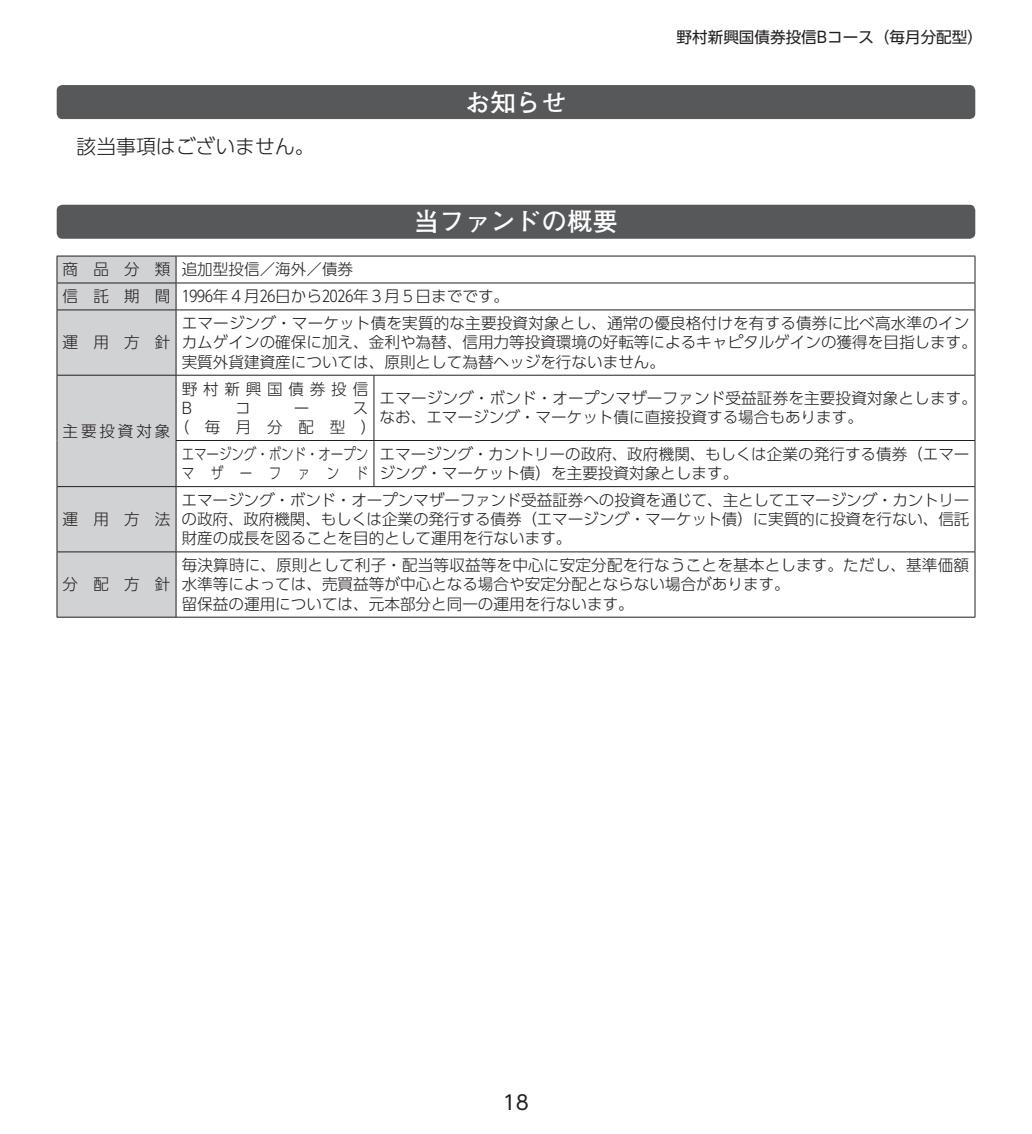
<style>
.page{position:relative;width:1032px;height:1134px;background:#fff}
.page>*{position:absolute;margin:0;border:0;box-sizing:border-box;transform-origin:0 0}
.t1{font:25.6px "Futo Go B101 Pro Bold 90 pv RKSJ H";color:#fff}
.t2{font:19.8px "UD Shin Go Pro Light 90 pv RKSJ H";color:#231f20}
.t3{font:19.8px "UD Shin Go Pro Regular 90 pv RKSJ H";color:#231f20}
.t4{font:15.6px/19.2px "UD Shin Go Pro Light 90 pv RKSJ H";color:#231f20}
.t5{font:15.6px/19.2px "UD Shin Go Pro Light 90 pv RKSJ H";color:#231f20;scale:.8 1}
.t6{font:15.6px "UD Shin Go Pro";color:#231f20}
.t7{font:15.6px/19.2px "UD Shin Go Pro Light 90 pv RKSJ H";letter-spacing:.37em;color:#231f20}
</style>
<div class="page">
<hr style="left:176px;top:256px;width:198px;height:1px;background:#231f20">
<hr style="left:374px;top:256px;width:601px;height:1px;background:#231f20">
<hr style="left:176px;top:283px;width:198px;height:1px;background:#231f20">
<div style="left:57px;top:256px;width:120px;height:361px;background:#d1d2d4"></div>
<hr style="left:374px;top:283px;width:601px;height:1px;background:#231f20">
<svg style="left:974px;top:256px;width:1px;height:54px"></svg>
<hr style="left:57px;top:310px;width:119px;height:1px;background:#231f20">
<hr style="left:57px;top:310px;width:1px;height:65px;background:#231f20">
<hr style="left:176px;top:310px;width:198px;height:1px;background:#231f20">
<hr style="left:176px;top:310px;width:1px;height:65px;background:#231f20">
<hr style="left:374px;top:310px;width:601px;height:1px;background:#231f20">
<hr style="left:974px;top:310px;width:1px;height:65px;background:#231f20">
<hr style="left:57px;top:375px;width:119px;height:1px;background:#231f20">
<hr style="left:57px;top:375px;width:1px;height:65px;background:#231f20">
<hr style="left:57px;top:440px;width:1px;height:46px;background:#231f20">
<hr style="left:176px;top:375px;width:198px;height:1px;background:#231f20">
<hr style="left:176px;top:375px;width:1px;height:65px;background:#231f20">
<hr style="left:374px;top:375px;width:601px;height:1px;background:#231f20">
<hr style="left:374px;top:375px;width:1px;height:65px;background:#231f20">
<hr style="left:974px;top:375px;width:1px;height:65px;background:#231f20">
<hr style="left:176px;top:440px;width:198px;height:1px;background:#231f20">
<hr style="left:176px;top:441px;width:1px;height:45px;background:#231f20">
<hr style="left:374px;top:440px;width:601px;height:1px;background:#231f20">
<hr style="left:374px;top:441px;width:1px;height:45px;background:#231f20">
<hr style="left:974px;top:441px;width:1px;height:45px;background:#231f20">
<hr style="left:57px;top:486px;width:119px;height:1px;background:#231f20">
<hr style="left:57px;top:487px;width:1px;height:65px;background:#231f20">
<hr style="left:176px;top:486px;width:198px;height:1px;background:#231f20">
<hr style="left:176px;top:487px;width:1px;height:65px;background:#231f20">
<hr style="left:374px;top:486px;width:601px;height:1px;background:#231f20">
<hr style="left:974px;top:487px;width:1px;height:65px;background:#231f20">
<hr style="left:57px;top:551px;width:119px;height:1px;background:#231f20">
<hr style="left:57px;top:552px;width:1px;height:65px;background:#231f20">
<hr style="left:176px;top:551px;width:198px;height:1px;background:#231f20">
<hr style="left:176px;top:552px;width:1px;height:65px;background:#231f20">
<hr style="left:374px;top:551px;width:601px;height:1px;background:#231f20">
<hr style="left:974px;top:552px;width:1px;height:65px;background:#231f20">
<hr style="left:57px;top:617px;width:918px;height:1px;background:#231f20">
<div style="left:57px;top:85px;width:918px;height:34px;background:#57585a;border-radius:6px"></div>
<div style="left:57px;top:205px;width:918px;height:34px;background:#57585a;border-radius:6px"></div>
<p class="t2" style="left:77px;top:130px;width:240px">該当事項はございません。</p>
<h1 class="t1" style="left:465px;top:82px;width:104px">お知らせ</h1>
<h1 class="t1" style="left:414px;top:201px;width:206px">当ファンドの概要</h1>
<p class="t6" style="left:676px;top:24px;width:308px">野村新興国債券投信Bコース（毎月分配型）</p>
<p class="t4" style="left:63px;top:255px;width:448px;line-height:27px">商 品 分 類 追加型投信／海外／債券<br>信 託 期 間 1996年４月26日から2026年３月５日までです。</p>
<p class="t4" style="left:63px;top:332px;width:109px">運用方針</p>
<p class="t4" style="left:182px;top:313px;width:797px">エマージング・マーケット債を実質的な主要投資対象とし、通常の優良格付けを有する債券に比べ高水準のインカムゲインの確保に加え、金利や為替、信用力等投資環境の好転等によるキャピタルゲインの獲得を目指します。実質外貨建資産については、原則として為替ヘッジを行ないません。</p>
<p class="t4" style="left:63px;top:421px;width:109px">主要投資対象</p>
<p class="t4" style="left:63px;top:509px;width:109px">運用方法</p>
<p class="t4" style="left:63px;top:574px;width:109px">分配方針</p>
<p class="t7" style="left:182px;top:378px;width:188px">野村新興国債券投信<br>B</p>
<p class="t4" style="left:174px;top:398px;width:204px;text-indent:179px">ス（毎月分配型）</p>
<p class="t4" style="left:235px;top:398px;width:17px">コ</p>
<p class="t4" style="left:294px;top:398px;width:17px">ー</p>
<p class="t4" style="left:380px;top:388px;width:599px">エマージング・ボンド・オープンマザーファンド受益証券を主要投資対象とします。なお、エマージング・マーケット債に直接投資する場合もあります。</p>
<p class="t5" style="left:182px;top:444px;width:235px">エマージング・ボンド・オープンマザーファンド</p>
<p class="t4" style="left:379px;top:444px;width:591px">エマージング・カントリーの政府、政府機関、もしくは企業の発行する債券（エマージング・マーケット債）を主要投資対象とします。</p>
<p class="t4" style="left:182px;top:490px;width:789px;text-align:justify">エマージング・ボンド・オープンマザーファンド受益証券への投資を通じて、主としてエマージング・カントリーの政府、政府機関、もしくは企業の発行する債券（エマージング・マーケット債）に実質的に投資を行ない、信託財産の成長を図ることを目的として運用を行ないます。</p>
<p class="t4" style="left:182px;top:555px;width:789px">毎決算時に、原則として利子・配当等収益等を中心に安定分配を行なうことを基本とします。ただし、基準価額水準等によっては、売買益等が中心となる場合や安定分配とならない場合があります。<br>留保益の運用については、元本部分と同一の運用を行ないます。</p>
<p class="t3" style="left:503px;top:1087px;width:28px">18</p>
</div>
